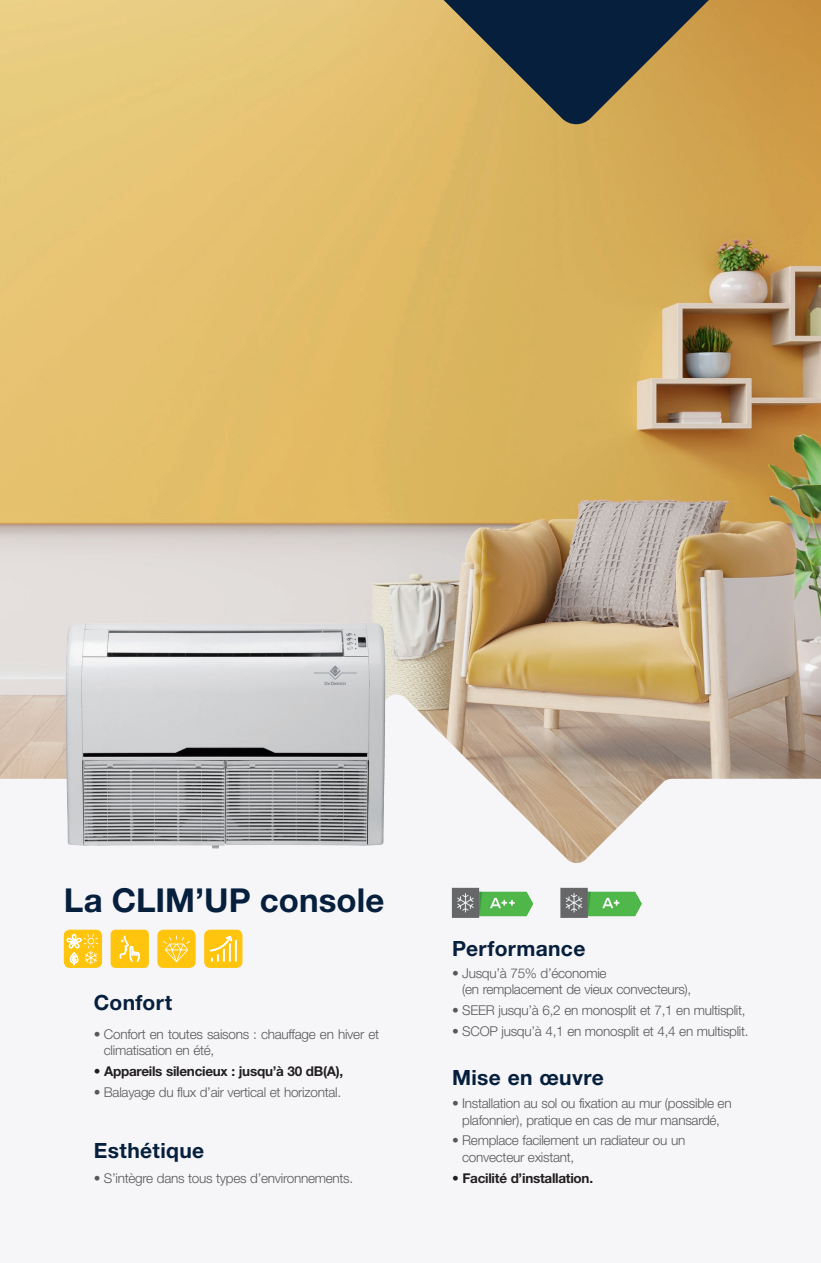
<style>
.page{position:relative;width:821px;height:1263px;background:#fff}
.page>*{position:absolute;margin:0;border:0;box-sizing:border-box;transform-origin:0 0}
.t1{font:700 33px "Helvetica Neue LT Std";color:#061f3d}
.t2{font:700 21px "Helvetica Neue LT Std";letter-spacing:.015em;color:#061f3d}
.t3{font:300 13.5px/16.5px "Helvetica Neue LT Std";letter-spacing:-.02em;color:#57585a}
.t4{font:700 13.5px "Helvetica Neue LT Std";letter-spacing:-.02em;color:#231f20}
</style>
<div class="page">
<img style="left:0;top:0;width:821px;height:694px">
<svg style="left:0;top:694px;width:821px;height:274px;fill:#f6f6f8"></svg>
<svg style="left:290px;top:0;width:452px;height:124px;background:#998658"></svg>
<img style="left:66px;top:623px;width:300px;height:223px">
<img style="left:443px;top:877px;width:202px;height:52px">
<div style="left:64px;top:930px;width:38px;height:38px;background:#fec40e;border-radius:6px"></div>
<svg style="left:67px;top:934px;width:31px;height:31px"></svg>
<div style="left:157px;top:930px;width:39px;height:38px;background:#fec40e;border-radius:6px"></div>
<svg style="left:163px;top:935px;width:27px;height:27px"></svg>
<div style="left:111px;top:930px;width:38px;height:38px;background:#fec40e;border-radius:5px"></div>
<svg style="left:120px;top:936px;width:20px;height:26px"></svg>
<div style="left:204px;top:930px;width:38px;height:38px;background:#fec40e;border-radius:6px"></div>
<svg style="left:210px;top:936px;width:26px;height:25px"></svg>
<h1 class="t1" style="left:64px;top:880px;width:322px">La CLIM’UP console</h1>
<h2 class="t2" style="left:94px;top:990px;width:80px">Confort</h2>
<p class="t3" style="left:104px;top:1025px;width:277px;text-indent:-10px">• Confort en toutes saisons : chauffage en hiver et climatisation en été,</p>
<p class="t4" style="left:94px;top:1063px;width:251px">• Appareils silencieux : jusqu’à 30 dB(A),</p>
<p class="t3" style="left:94px;top:1083px;width:249px">• Balayage du flux d’air vertical et horizontal.</p>
<h2 class="t2" style="left:94px;top:1137px;width:112px">Esthétique</h2>
<h2 class="t2" style="left:452px;top:935px;width:135px">Performance</h2>
<p class="t3" style="left:462px;top:964px;width:231px;text-indent:-10px">• Jusqu’à 75% d’économie<br>(en remplacement de vieux convecteurs),</p>
<p class="t3" style="left:452px;top:1002px;width:295px">• SEER jusqu’à 6,2 en monosplit et 7,1 en multisplit,</p>
<p class="t3" style="left:452px;top:1022px;width:298px">• SCOP jusqu’à 4,1 en monosplit et 4,4 en multisplit.</p>
<h2 class="t2" style="left:452px;top:1064px;width:153px">Mise en œuvre</h2>
<p class="t3" style="left:452px;top:1095px;width:281px;text-align:center">• Installation au sol ou fixation au mur (possible en plafonnier), pratique en cas de mur mansardé,</p>
<p class="t3" style="left:462px;top:1132px;width:224px;text-indent:-10px">• Remplace facilement un radiateur ou un convecteur existant,</p>
<p class="t3" style="left:94px;top:1169px;width:261px">• S’intègre dans tous types d’environnements.</p>
<p class="t4" style="left:452px;top:1169px;width:142px">• Facilité d’installation.</p>
</div>
